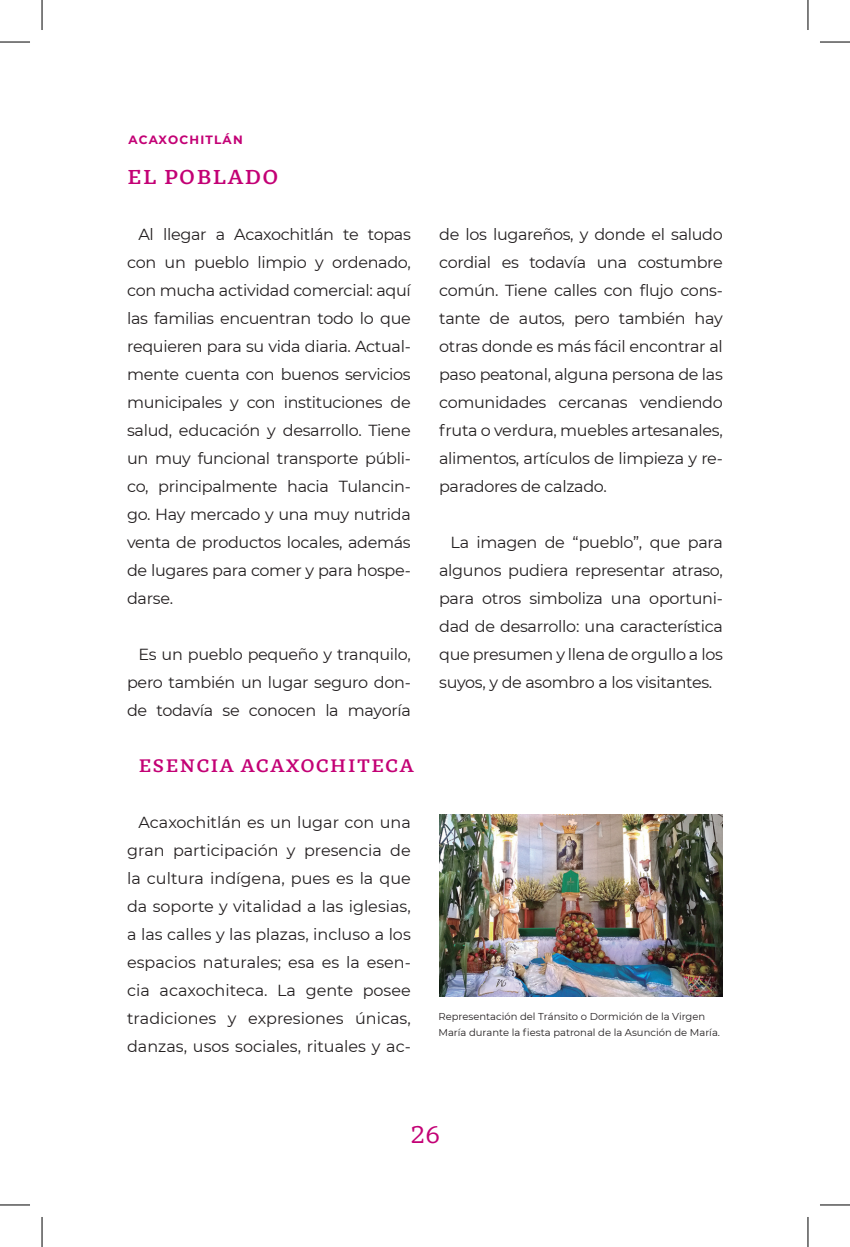
<style>
.page{position:relative;width:850px;height:1247px;background:#fff}
.page>*{position:absolute;margin:0;border:0;box-sizing:border-box;transform-origin:0 0}
.t1{font:24px "GMX";color:#c30175}
.t2{font:700 20px "GMX";letter-spacing:.06em;color:#c30175}
.t3{font:700 18px "GMX";letter-spacing:.06em;color:#c30175}
.t4{font:16px/28px "Montserrat";letter-spacing:-.02em;color:#231f20;text-align:justify}
.t5{font:700 12px "Montserrat";letter-spacing:.1em;color:#c30175}
.t6{font:10px/16px "Montserrat";color:#231f20}
</style>
<div class="page">
<img style="left:439px;top:814px;width:283px;height:181px">
<hr style="left:0;top:42px;width:30px;height:1px;background:#000">
<hr style="left:819px;top:42px;width:30px;height:1px;background:#000">
<hr style="left:0;top:1204px;width:30px;height:1px;background:#000">
<hr style="left:819px;top:1204px;width:30px;height:1px;background:#000">
<hr style="left:42px;top:0;width:1px;height:30px;background:#000">
<hr style="left:42px;top:1216px;width:1px;height:30px;background:#000">
<hr style="left:807px;top:0;width:1px;height:30px;background:#000">
<hr style="left:807px;top:1216px;width:1px;height:30px;background:#000">
<p class="t5" style="left:128px;top:131px;width:116px">ACAXOCHITLÁN</p>
<p class="t2" style="left:127px;top:165px;width:153px">EL POBLADO</p>
<p class="t4" style="left:127px;top:219px;width:285px;text-indent:11px">Al llegar a Acaxochitlán te topas con un pueblo limpio y ordenado, con mucha actividad comercial: aquí las familias encuentran todo lo que requieren para su vida diaria. Actual&shy;mente cuenta con buenos servicios municipales y con instituciones de salud, educación y desarrollo. Tiene un muy funcional transporte públi&shy;co, principalmente hacia Tulancin&shy;go. Hay mercado y una muy nutrida venta de productos locales, además de lugares para comer y para hospe&shy;darse.</p>
<p class="t4" style="left:127px;top:639px;width:285px;text-indent:11px">Es un pueblo pequeño y tranquilo, pero también un lugar seguro don&shy;de todavía se conocen la mayoría</p>
<p class="t3" style="left:138px;top:755px;width:277px">ESENCIA ACAXOCHITECA</p>
<p class="t4" style="left:127px;top:807px;width:285px;text-indent:11px">Acaxochitlán es un lugar con una gran participación y presencia de la cultura indígena, pues es la que da soporte y vitalidad a las iglesias, a las calles y las plazas, incluso a los espacios naturales; esa es la esen&shy;cia acaxochiteca. La gente posee tradiciones y expresiones únicas, danzas, usos sociales, rituales y ac-</p>
<p class="t4" style="left:439px;top:219px;width:285px">de los lugareños, y donde el saludo cordial es todavía una costumbre común. Tiene calles con flujo cons&shy;tante de autos, pero también hay otras donde es más fácil encontrar al paso peatonal, alguna persona de las comunidades cercanas vendiendo fruta o verdura, muebles artesanales, alimentos, artículos de limpieza y re&shy;paradores de calzado.</p>
<p class="t4" style="left:439px;top:527px;width:285px;text-indent:11px">La imagen de “pueblo”, que para algunos pudiera representar atraso, para otros simboliza una oportuni&shy;dad de desarrollo: una característica que presumen y llena de orgullo a los suyos, y de asombro a los visitantes.</p>
<p class="t6" style="left:438px;top:1007px;width:283px">Representación del Tránsito o Dormición de la Virgen<br>María durante la fiesta patronal de la Asunción de María.</p>
<h1 class="t1" style="left:410px;top:1120px;width:31px">26</h1>
</div>
